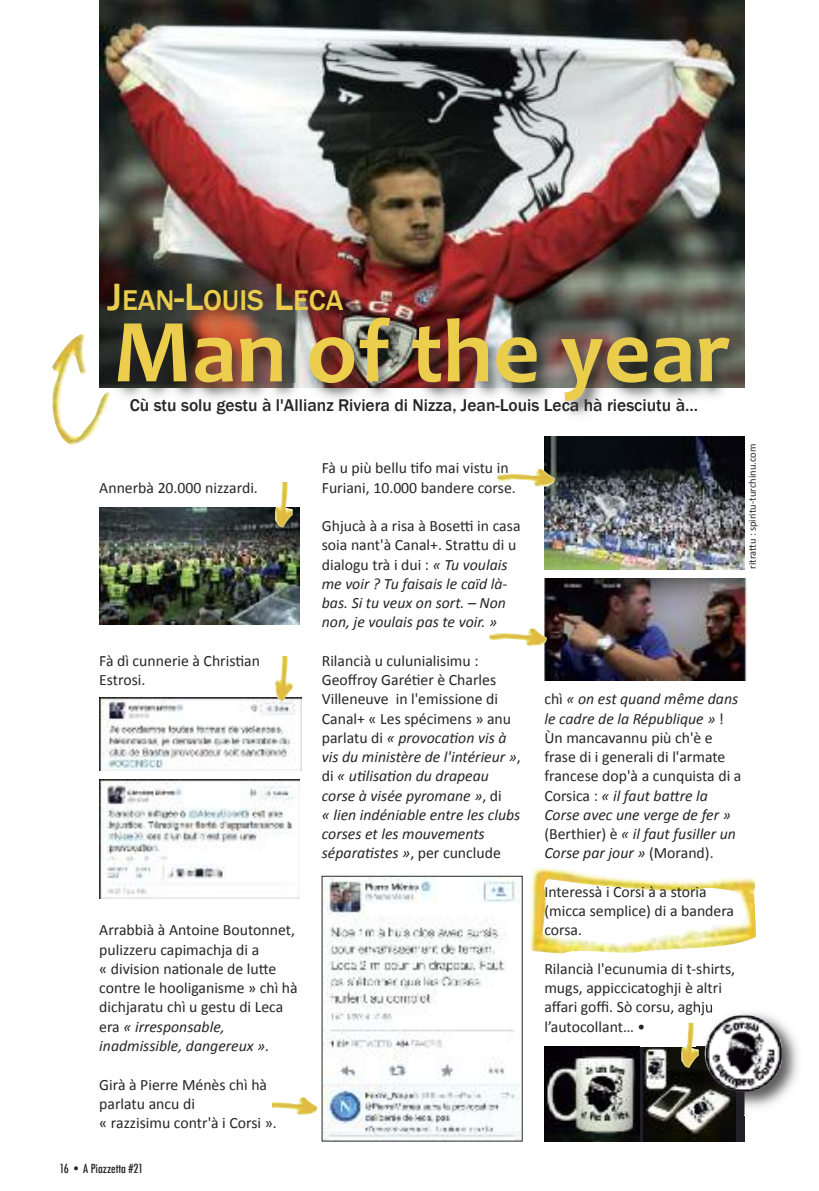
<style>
.page{position:relative;width:819px;height:1191px;background:#fff}
.page>*{position:absolute;margin:0;border:0;box-sizing:border-box;transform-origin:0 0}
.t1{font:700 91px "Candara";color:#ebcd4c}
.t2{font:500 29.4px "Franklin Gothic";color:#ebcd4c}
.t3{font:500 17.5px "Franklin Gothic";color:#272627}
.t4{font:italic 15.75px/19.2px "Calibri";color:#272627}
.t5{font:15.75px/19.2px "Calibri";color:#272627}
.t6{font:500 condensed 12.25px "Futura";color:#272627}
.t7{font:10.5px "Calibri";color:#272627}
.s1{font-size:39.02px}
.s2{font-style:italic}
.s3{font-style:normal}
</style>
<div class="page">
<img style="left:544px;top:468px;width:200px;height:102px">
<img style="left:521px;top:867px;width:235px;height:95px">
<img style="left:99px;top:0;width:645px;height:298px">
<img style="left:141px;top:387px;width:604px;height:81px">
<img style="left:544px;top:436px;width:200px;height:32px">
<img style="left:744px;top:298px;width:1px;height:89px">
<img style="left:141px;top:382px;width:603px;height:5px">
<img style="left:454px;top:298px;width:290px;height:84px">
<img style="left:99px;top:270px;width:355px;height:47px">
<img style="left:141px;top:317px;width:313px;height:65px">
<img style="left:99px;top:507px;width:200px;height:117px">
<img style="left:99px;top:698px;width:202px;height:72px">
<img style="left:99px;top:779px;width:200px;height:119px">
<img style="left:324px;top:878px;width:196px;height:261px">
<img style="left:544px;top:578px;width:202px;height:102px">
<div style="left:544px;top:1046px;width:200px;height:95px;background:linear-gradient(to bottom,#221f28,#221f28)"></div>
<img style="left:545px;top:1046px;width:94px;height:95px">
<div style="left:641px;top:1047px;width:94px;height:94px;background:#221f28"></div>
<img style="left:643px;top:1047px;width:92px;height:94px">
<img style="left:697px;top:1006px;width:101px;height:109px">
<img style="left:704px;top:1014px;width:78px;height:78px;border-radius:50%">
<img style="left:52px;top:313px;width:89px;height:133px">
<h2 class="t2" style="left:107px;top:283px;width:237px"><span class="s1">J</span>EAN<span class="s1">-L</span>OUIS <span class="s1">L</span>ECA</h2>
<h1 class="t1" style="left:113px;top:295px;width:618px">Man of the year</h1>
<p class="t3" style="left:130px;top:395px;width:570px">Cù stu solu gestu à l'Allianz Riviera di Nizza, Jean-Louis Leca hà riesciutu à…</p>
<p class="t5" style="left:99px;top:479px;width:160px">Annerbà 20.000 nizzardi.</p>
<p class="t5" style="left:99px;top:652px;width:162px">Fà dì cunnerie à Christian<br>Estrosi.</p>
<p class="t5" style="left:99px;top:922px;width:200px">Arrabbià à Antoine Boutonnet, pulizzeru capimachja di a<br>« division nationale de lutte contre le hooliganisme » chì hà dichjaratu chì u gestu di Leca era <span class="s2">« irresponsable, inadmissible, dangereux ».</span></p>
<p class="t5" style="left:99px;top:1076px;width:179px">Girà à Pierre Ménès chì hà parlatu ancu di<br>« razzisimu contr'à i Corsi ».</p>
<p class="t5" style="left:322px;top:460px;width:195px">Fà u più bellu tifo mai vistu in<br>Furiani, 10.000 bandere corse.</p>
<p class="t4" style="left:322px;top:517px;width:200px"><span class="s3">Ghjucà à a risa à Bosetti in casa soia nant'à Canal+. Strattu di u dialogu trà i dui :</span> « Tu voulais me voir ? Tu faisais le caïd là&shy;bas. Si tu veux on sort. – Non non, je voulais pas te voir. »</p>
<p class="t4" style="left:322px;top:652px;width:200px"><span class="s3">Rilancià u culunialisimu :<br>Geoffroy Garétier è Charles<br>Villeneuve in l'emissione di<br>Canal+ « Les spécimens » anu parlatu di</span> « provocation vis à vis du ministère de l'intérieur »<span class="s3">, di</span> « utilisation du drapeau corse à visée pyromane »<span class="s3">, di<br></span>« lien indéniable entre les clubs corses et les mouvements séparatistes »<span class="s3">, per cunclude</span></p>
<p class="t7" style="left:748px;top:569px;width:126px;rotate:-90deg">ritrattu : spiritu-turchinu.com</p>
<p class="t4" style="left:544px;top:691px;width:198px"><span class="s3">chì</span> « on est quand même dans le cadre de la République » <span class="s3">!<br>Ùn mancavannu più ch'è e frase di i generali di l'armate francese dop'à a cunquista di a<br>Corsica :</span> « il faut battre la<br>Corse avec une verge de fer » <span class="s3">(Berthier) è</span> « il faut fusiller un<br>Corse par jour » <span class="s3">(Morand).</span></p>
<p class="t5" style="left:544px;top:883px;width:191px">Interessà i Corsi à a storia (micca semplice) di a bandera corsa.</p>
<p class="t5" style="left:544px;top:960px;width:192px">Rilancià l'ecunumia di t-shirts, mugs, appiccicatoghji è altri affari goffi. Sò corsu, aghju l’autocollant… •</p>
<p class="t6" style="left:60px;top:1160px;width:85px">16 • A Piazzetta #21</p>
</div>
